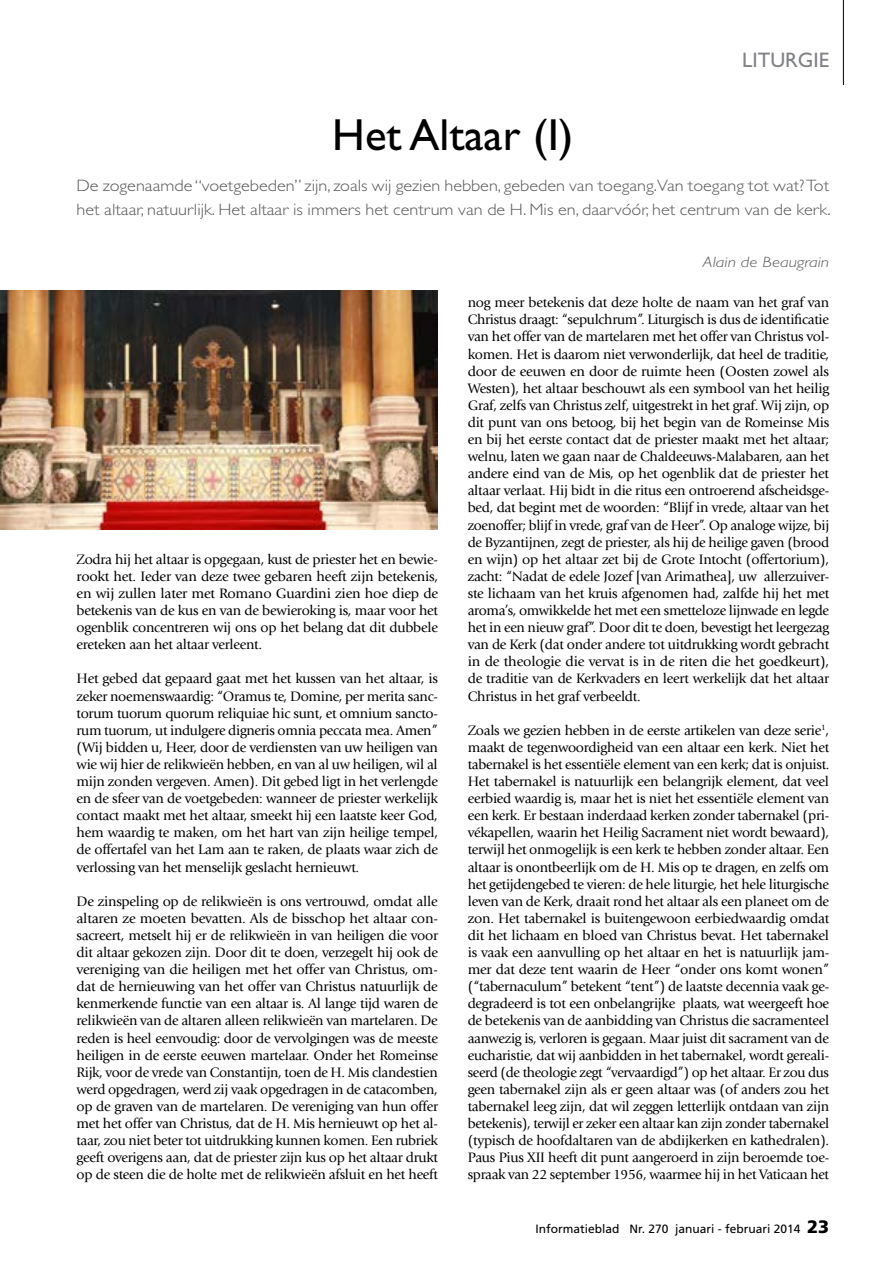
<style>
.page{position:relative;width:893px;height:1263px;background:#fff}
.page>*{position:absolute;margin:0;border:0;box-sizing:border-box;transform-origin:0 0}
.t1{font:45px "Gill Sans Std";color:#000}
.t2{font:21px "Gill Sans Std";color:#808285}
.t3{font:300 16.5px/24px "Gill Sans Std";color:#58595b;scale:1.1 1}
.t4{font:italic 300 15px "Gill Sans Std";color:#58595b;scale:1.2 1}
.t5{font:14.25px/17.1px "Giovanni Std";letter-spacing:-.02em;color:#000;text-align:justify}
.t6{font:12px "Frutiger LT Std";color:#000}
.s1{font-weight:900;font-size:18px}
</style>
<div class="page">
<hr style="left:843px;top:0;width:1px;height:85px;background:#000">
<img style="left:0;top:290px;width:438px;height:239px">
<h2 class="t2" style="left:742px;top:48px;width:89px">LITURGIE</h2>
<h1 class="t1" style="left:332px;top:109px;width:243px">Het Altaar (I)</h1>
<p class="t3" style="left:77px;top:173px;width:687px">De zogenaamde “voetgebeden” zijn, zoals wij gezien hebben, gebeden van toegang.Van toegang tot wat? Tot het altaar, natuurlijk. Het altaar is immers het centrum van de H. Mis en, daarvóór, het centrum van de kerk.</p>
<p class="t4" style="left:703px;top:253px;width:107px">Alain de Beaugrain</p>
<p class="t5" style="left:77px;top:551px;width:363px">Zodra hij het altaar is opgegaan, kust de priester het en bewie&shy;rookt het. Ieder van deze twee gebaren heeft zijn betekenis, en wij zullen later met Romano Guardini zien hoe diep de betekenis van de kus en van de bewieroking is, maar voor het ogenblik concentreren wij ons op het belang dat dit dubbele ereteken aan het altaar verleent.</p>
<p class="t5" style="left:77px;top:670px;width:363px">Het gebed dat gepaard gaat met het kussen van het altaar, is zeker noemenswaardig: “Oramus te, Domine, per merita sanc&shy;torum tuorum quorum reliquiae hic sunt, et omnium sancto&shy;rum tuorum, ut indulgere digneris omnia peccata mea. Amen” (Wij bidden u, Heer, door de verdiensten van uw heiligen van wie wij hier de relikwieën hebben, en van al uw heiligen, wil al mijn zonden vergeven. Amen). Dit gebed ligt in het verlengde en de sfeer van de voetgebeden: wanneer de priester werkelijk contact maakt met het altaar, smeekt hij een laatste keer God, hem waardig te maken, om het hart van zijn heilige tempel, de offertafel van het Lam aan te raken, de plaats waar zich de verlossing van het menselijk geslacht hernieuwt.</p>
<p class="t5" style="left:77px;top:893px;width:363px">De zinspeling op de relikwieën is ons vertrouwd, omdat alle altaren ze moeten bevatten. Als de bisschop het altaar con&shy;sacreert, metselt hij er de relikwieën in van heiligen die voor dit altaar gekozen zijn. Door dit te doen, verzegelt hij ook de vereniging van die heiligen met het offer van Christus, om&shy;dat de hernieuwing van het offer van Christus natuurlijk de kenmerkende functie van een altaar is. Al lange tijd waren de relikwieën van de altaren alleen relikwieën van martelaren. De reden is heel eenvoudig: door de vervolgingen was de meeste heiligen in de eerste eeuwen martelaar. Onder het Romeinse Rijk, voor de vrede van Constantijn, toen de H. Mis clandestien werd opgedragen, werd zij vaak opgedragen in de catacomben, op de graven van de martelaren. De vereniging van hun offer met het offer van Christus, dat de H. Mis hernieuwt op het al&shy;taar, zou niet beter tot uitdrukking kunnen komen. Een rubriek geeft overigens aan, dat de priester zijn kus op het altaar drukt op de steen die de holte met de relikwieën afsluit en het heeft</p>
<p class="t5" style="left:468px;top:294px;width:363px">nog meer betekenis dat deze holte de naam van het graf van Christus draagt: “sepulchrum”. Liturgisch is dus de identificatie van het offer van de martelaren met het offer van Christus vol&shy;komen. Het is daarom niet verwonderlijk, dat heel de traditie, door de eeuwen en door de ruimte heen (Oosten zowel als Westen), het altaar beschouwt als een symbool van het heilig Graf, zelfs van Christus zelf, uitgestrekt in het graf. Wij zijn, op dit punt van ons betoog, bij het begin van de Romeinse Mis en bij het eerste contact dat de priester maakt met het altaar; welnu, laten we gaan naar de Chaldeeuws-Malabaren, aan het andere eind van de Mis, op het ogenblik dat de priester het altaar verlaat. Hij bidt in die ritus een ontroerend afscheidsge&shy;bed, dat begint met de woorden: “Blijf in vrede, altaar van het zoenoffer; blijf in vrede, graf van de Heer”. Op analoge wijze, bij de Byzantijnen, zegt de priester, als hij de heilige gaven (brood en wijn) op het altaar zet bij de Grote Intocht (offertorium), zacht: “Nadat de edele Jozef [van Arimathea], uw allerzuiver&shy;ste lichaam van het kruis afgenomen had, zalfde hij het met aroma’s, omwikkelde het met een smetteloze lijnwade en legde het in een nieuw graf”. Door dit te doen, bevestigt het leergezag van de Kerk (dat onder andere tot uitdrukking wordt gebracht in de theologie die vervat is in de riten die het goedkeurt), de traditie van de Kerkvaders en leert werkelijk dat het altaar Christus in het graf verbeeldt.</p>
<p class="t5" style="left:468px;top:722px;width:363px">Zoals we gezien hebben in de eerste artikelen van deze serie<sup>1</sup>, maakt de tegenwoordigheid van een altaar een kerk. Niet het tabernakel is het essentiële element van een kerk; dat is onjuist.<br>Het tabernakel is natuurlijk een belangrijk element, dat veel eerbied waardig is, maar het is niet het essentiële element van een kerk. Er bestaan inderdaad kerken zonder tabernakel (pri&shy;vékapellen, waarin het Heilig Sacrament niet wordt bewaard), terwijl het onmogelijk is een kerk te hebben zonder altaar. Een altaar is onontbeerlijk om de H. Mis op te dragen, en zelfs om het getijdengebed te vieren: de hele liturgie, het hele liturgische leven van de Kerk, draait rond het altaar als een planeet om de zon. Het tabernakel is buitengewoon eerbiedwaardig omdat dit het lichaam en bloed van Christus bevat. Het tabernakel is vaak een aanvulling op het altaar en het is natuurlijk jam&shy;mer dat deze tent waarin de Heer “onder ons komt wonen” (“tabernaculum” betekent “tent”) de laatste decennia vaak ge&shy;degradeerd is tot een onbelangrijke plaats, wat weergeeft hoe de betekenis van de aanbidding van Christus die sacramenteel aanwezig is, verloren is gegaan. Maar juist dit sacrament van de eucharistie, dat wij aanbidden in het tabernakel, wordt gereali&shy;seerd (de theologie zegt “vervaardigd”) op het altaar. Er zou dus geen tabernakel zijn als er geen altaar was (of anders zou het tabernakel leeg zijn, dat wil zeggen letterlijk ontdaan van zijn betekenis), terwijl er zeker een altaar kan zijn zonder tabernakel (typisch de hoofdaltaren van de abdijkerken en kathedralen).<br>Paus Pius XII heeft dit punt aangeroerd in zijn beroemde toe&shy;spraak van 22 september 1956, waarmee hij in het Vaticaan het</p>
<p class="t6" style="left:535px;top:1222px;width:295px">Informatieblad Nr. 270 januari - februari 2014 <span class="s1">23</span></p>
</div>
